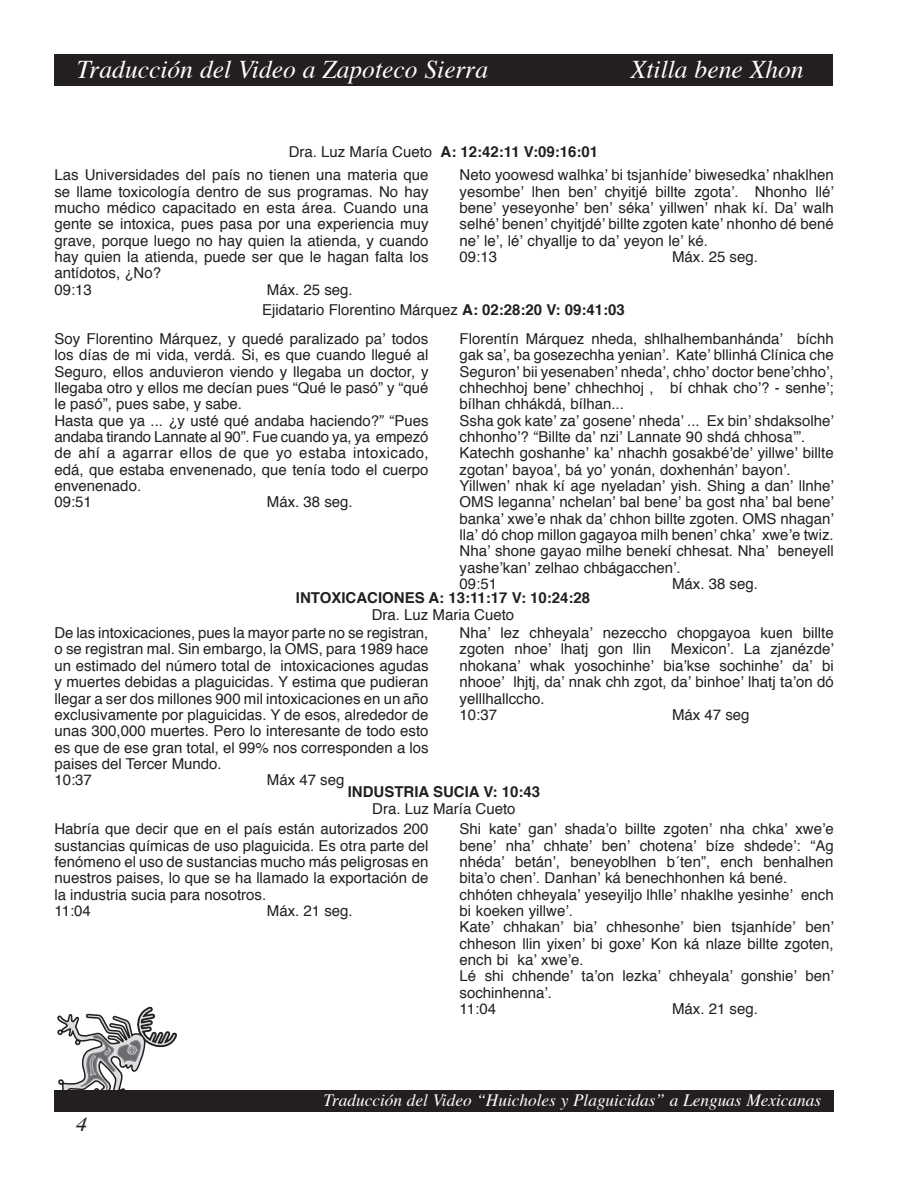
<style>
.page{position:relative;width:918px;height:1188px;background:#fff}
.page>*{position:absolute;margin:0;border:0;box-sizing:border-box;transform-origin:0 0}
.t1{font:italic 25.5px "Times";color:#fff}
.t2{font:italic 19.5px "Times";color:#231f20;scale:1.15 1}
.t3{font:italic 17.25px "Times";color:#fff}
.t4{font:15px/16.4px "Helvetica";color:#231f20}
.t5{font:700 15px "Helvetica";color:#231f20}
.s1{font-weight:400}
.s2{font-weight:700}
</style>
<div class="page">
<div style="left:54px;top:54px;width:779px;height:32px;background:#231f20"></div>
<svg style="left:57px;top:1006px;width:120px;height:84px"></svg>
<div style="left:54px;top:1090px;width:779px;height:22px;background:#231f20"></div>
<h1 class="t1" style="left:77px;top:47px;width:413px">Traducción del Video a Zapoteco Sierra</h1>
<h1 class="t1" style="left:631px;top:47px;width:174px">Xtilla bene Xhon</h1>
<p class="t5" style="left:289px;top:138px;width:311px"><span class="s1">Dra. Luz María Cueto</span> A: 12:42:11 V:09:16:01</p>
<p class="t4" style="left:54px;top:166px;width:376px">Las Universidades del país no tienen una materia que se llame toxicología dentro de sus programas. No hay mucho médico capacitado en esta área. Cuando una gente se intoxica, pues pasa por una experiencia muy grave, porque luego no hay quien la atienda, y cuando hay quien la atienda, puede ser que le hagan falta los antídotos, ¿No?<br>09:13</p>
<p class="t4" style="left:460px;top:166px;width:376px">Neto yoowesd walhka’ bi tsjanhíde’ biwesedka’ nhaklhen yesombe’ lhen ben’ chyitjé billte zgota’. Nhonho llé’ bene’ yeseyonhe’ ben’ séka’ yillwen’ nhak kí. Da’ walh selhé’ benen’ chyitjdé’ billte zgoten kate’ nhonho dé bené ne’ le’, lé’ chyallje to da’ yeyon le’ ké.<br>09:13</p>
<p class="t4" style="left:672px;top:248px;width:87px">Máx. 25 seg.</p>
<p class="t4" style="left:267px;top:281px;width:87px">Máx. 25 seg.</p>
<p class="t4" style="left:54px;top:330px;width:376px">Soy Florentino Márquez, y quedé paralizado pa’ todos los días de mi vida, verdá. Si, es que cuando llegué al Seguro, ellos anduvieron viendo y llegaba un doctor, y llegaba otro y ellos me decían pues “Qué le pasó” y “qué le pasó”, pues sabe, y sabe.<br>Hasta que ya ... ¿y usté qué andaba haciendo?” “Pues andaba tirando Lannate al 90”. Fue cuando ya, ya empezó de ahí a agarrar ellos de que yo estaba intoxicado, edá, que estaba envenenado, que tenía todo el cuerpo envenenado.<br>09:51</p>
<p class="t4" style="left:262px;top:301px;width:364px">Ejidatario Florentino Márquez <span class="s2">A: 02:28:20 V: 09:41:03</span></p>
<p class="t4" style="left:460px;top:330px;width:376px">Florentín Márquez nheda, shlhalhembanhánda’ bíchh gak sa’, ba gosezechha yenian’. Kate’ bllinhá Clínica che Seguron’ bii yesenaben’ nheda’, chho’ doctor bene’chho’, chhechhoj bene’ chhechhoj , bí chhak cho’? - senhe’; bílhan chhákdá, bílhan...<br>Ssha gok kate’ za’ gosene’ nheda’ ... Ex bin’ shdaksolhe’ chhonho’? “Billte da’ nzi’ Lannate 90 shdá chhosa’”.<br>Katechh goshanhe’ ka’ nhachh gosakbé’de’ yillwe’ billte zgotan’ bayoa’, bá yo’ yonán, doxhenhán’ bayon’.<br>Yillwen’ nhak kí age nyeladan’ yish. Shing a dan’ llnhe’ OMS leganna’ nchelan’ bal bene’ ba gost nha’ bal bene’ banka’ xwe’e nhak da’ chhon billte zgoten. OMS nhagan’ lla’ dó chop millon gagayoa milh benen’ chka’ xwe’e twiz.<br>Nha’ shone gayao milhe benekí chhesat. Nha’ beneyell yashe’kan’ zelhao chbágacchen’.<br>09:51</p>
<p class="t4" style="left:267px;top:493px;width:87px">Máx. 38 seg.</p>
<p class="t4" style="left:672px;top:575px;width:87px">Máx. 38 seg.</p>
<p class="t4" style="left:460px;top:624px;width:376px">Nha’ lez chheyala’ nezeccho chopgayoa kuen billte zgoten nhoe’ lhatj gon llin</p>
<p class="t5" style="left:296px;top:584px;width:296px">INTOXICACIONES A: 13:11:17 V: 10:24:28</p>
<p class="t4" style="left:372px;top:606px;width:144px">Dra. Luz Maria Cueto</p>
<p class="t4" style="left:54px;top:624px;width:376px">De las intoxicaciones, pues la mayor parte no se registran, o se registran mal. Sin embargo, la OMS, para 1989 hace un estimado del número total de intoxicaciones agudas y muertes debidas a plaguicidas. Y estima que pudieran llegar a ser dos millones 900 mil intoxicaciones en un año exclusivamente por plaguicidas. Y de esos, alrededor de unas 300,000 muertes. Pero lo interesante de todo esto es que de ese gran total, el 99% nos corresponden a los paises del Tercer Mundo.<br>10:37</p>
<p class="t4" style="left:460px;top:641px;width:376px;text-indent:211px">Mexicon’. La zjanézde’ nhokana’ whak yosochinhe’ bia’kse sochinhe’ da’ bi nhooe’ lhjtj, da’ nnak chh zgot, da’ binhoe’ lhatj ta’on dó yelllhallccho.<br>10:37</p>
<p class="t4" style="left:672px;top:706px;width:79px">Máx 47 seg</p>
<p class="t4" style="left:267px;top:771px;width:79px">Máx 47 seg</p>
<p class="t4" style="left:54px;top:820px;width:376px">Habría que decir que en el país están autorizados 200 sustancias químicas de uso plaguicida. Es otra parte del fenómeno el uso de sustancias mucho más peligrosas en nuestros paises, lo que se ha llamado la exportación de la industria sucia para nosotros.<br>11:04</p>
<p class="t5" style="left:348px;top:779px;width:194px">INDUSTRIA SUCIA V: 10:43</p>
<p class="t4" style="left:372px;top:800px;width:145px">Dra. Luz María Cueto</p>
<p class="t4" style="left:460px;top:820px;width:376px">Shi kate’ gan’ shada’o billte zgoten’ nha chka’ xwe’e bene’ nha’ chhate’ ben’ chotena’ bíze shdede’: “Ag nhéda’ betán’, beneyoblhen b´ten”, ench benhalhen bita’o chen’. Danhan’ ká benechhonhen ká bené. chhóten chheyala’ yeseyiljo lhlle’ nhaklhe yesinhe’ ench bi koeken yillwe’.<br>Kate’ chhakan’ bia’ chhesonhe’ bien tsjanhíde’ ben’ chheson llin yixen’ bi goxe’ Kon ká nlaze billte zgoten, ench bi ka’ xwe’e.<br>Lé shi chhende’ ta’on lezka’ chheyala’ gonshie’ ben’ sochinhenna’.<br>11:04</p>
<p class="t4" style="left:267px;top:902px;width:87px">Máx. 21 seg.</p>
<p class="t4" style="left:672px;top:1000px;width:87px">Máx. 21 seg.</p>
<h2 class="t2" style="left:76px;top:1107px;width:11px">4</h2>
<p class="t3" style="left:324px;top:1085px;width:499px">Traducción del Video “Huicholes y Plaguicidas” a Lenguas Mexicanas</p>
</div>
